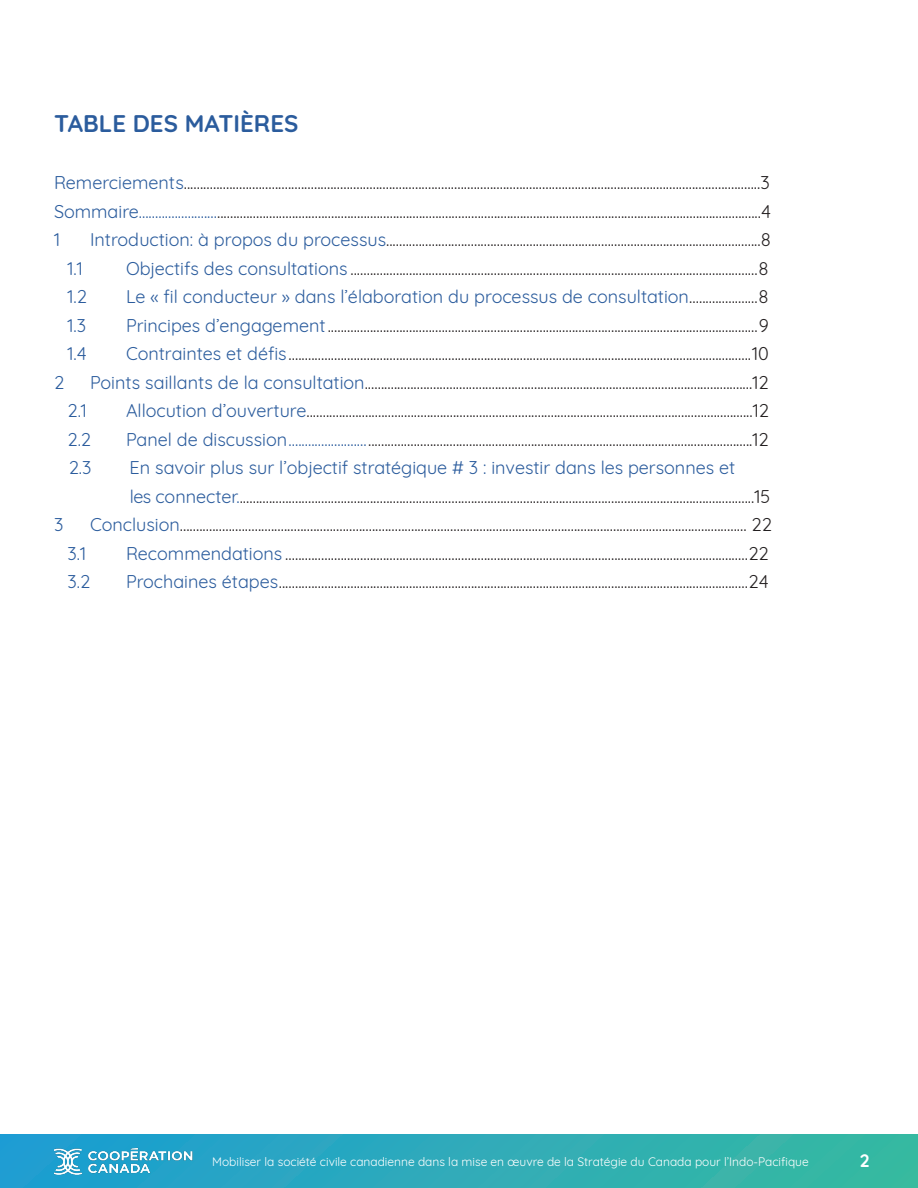
<style>
.page{position:relative;width:918px;height:1188px;background:#fff}
.page>*{position:absolute;margin:0;border:0;box-sizing:border-box;transform-origin:0 0}
.t1{font:700 24px "Quicksand";color:#2b5c9d}
.t2{font:18px "Quicksand";color:#231f20}
.t3{font:18px "Quicksand";color:#2b5c9d}
.t4{font:700 18px "Quicksand";color:#fff}
.t5{font:12px "Quicksand";color:#fff}
.s1{color:#2b5c9d}
.s2{color:#231f20}
</style>
<div class="page">
<div style="left:0;top:1134px;width:918px;height:54px;background:linear-gradient(to right,#1f9dd2,#3ab9a0)"></div>
<img style="left:54px;top:1134px;width:141px;height:47px">
<p class="t1" style="left:54px;top:104px;width:246px">TABLE DES MATIÈRES</p>
<p class="t2" style="left:54px;top:169px;width:717px"><span class="s1">Remerciements</span>.................................................................................................................................................................................3</p>
<p class="t2" style="left:54px;top:197px;width:719px"><span class="s1">Sommaire........................</span>.......................................................................................................................................................................4</p>
<p class="t3" style="left:54px;top:226px;width:7px">1</p>
<p class="t2" style="left:90px;top:226px;width:682px"><span class="s1">Introduction: à propos du processus</span>...................................................................................................................8</p>
<p class="t3" style="left:68px;top:254px;width:17px">1.1</p>
<p class="t2" style="left:126px;top:254px;width:644px"><span class="s1">Objectifs des consultations</span> .............................................................................................................................8</p>
<p class="t3" style="left:68px;top:283px;width:21px">1.2</p>
<p class="t3" style="left:126px;top:283px;width:644px">Le « fil conducteur » dans l’élaboration du processus de consultation<span class="s2">.....................8</span></p>
<p class="t3" style="left:68px;top:311px;width:20px">1.3</p>
<p class="t2" style="left:126px;top:311px;width:644px"><span class="s1">Principes d’engagement</span>....................................................................................................................................9</p>
<p class="t3" style="left:68px;top:340px;width:21px">1.4</p>
<p class="t2" style="left:126px;top:340px;width:644px"><span class="s1">Contraintes et défis</span>..............................................................................................................................................10</p>
<p class="t3" style="left:54px;top:368px;width:12px">2</p>
<p class="t2" style="left:90px;top:368px;width:680px"><span class="s1">Points saillants de la consultation</span>.......................................................................................................................12</p>
<p class="t3" style="left:68px;top:397px;width:21px">2.1</p>
<p class="t2" style="left:126px;top:397px;width:645px"><span class="s1">Allocution d’ouverture</span>.........................................................................................................................................12</p>
<p class="t3" style="left:68px;top:425px;width:25px">2.2</p>
<p class="t2" style="left:126px;top:425px;width:644px"><span class="s1">Panel de discussion........................</span>......................................................................................................................12</p>
<p class="t3" style="left:69px;top:454px;width:24px">2.3</p>
<p class="t3" style="left:130px;top:454px;width:607px">En savoir plus sur l’objectif stratégique # 3 : investir dans les personnes et</p>
<p class="t2" style="left:130px;top:482px;width:642px"><span class="s1">les connecter.</span>..............................................................................................................................................................15</p>
<p class="t3" style="left:54px;top:511px;width:11px">3</p>
<p class="t2" style="left:90px;top:511px;width:684px"><span class="s1">Conclusion</span>.............................................................................................................................................................................. 22</p>
<p class="t3" style="left:68px;top:539px;width:20px">3.1</p>
<p class="t2" style="left:126px;top:539px;width:644px"><span class="s1">Recommendations</span> ..............................................................................................................................................22</p>
<p class="t3" style="left:68px;top:568px;width:24px">3.2</p>
<p class="t2" style="left:126px;top:568px;width:644px"><span class="s1">Prochaines étapes</span>................................................................................................................................................24</p>
<p class="t5" style="left:212px;top:1153px;width:598px">Mobiliser la société civile canadienne dans la mise en œuvre de la Stratégie du Canada pour l’Indo-Pacifique</p>
<p class="t4" style="left:860px;top:1145px;width:11px">2</p>
</div>
